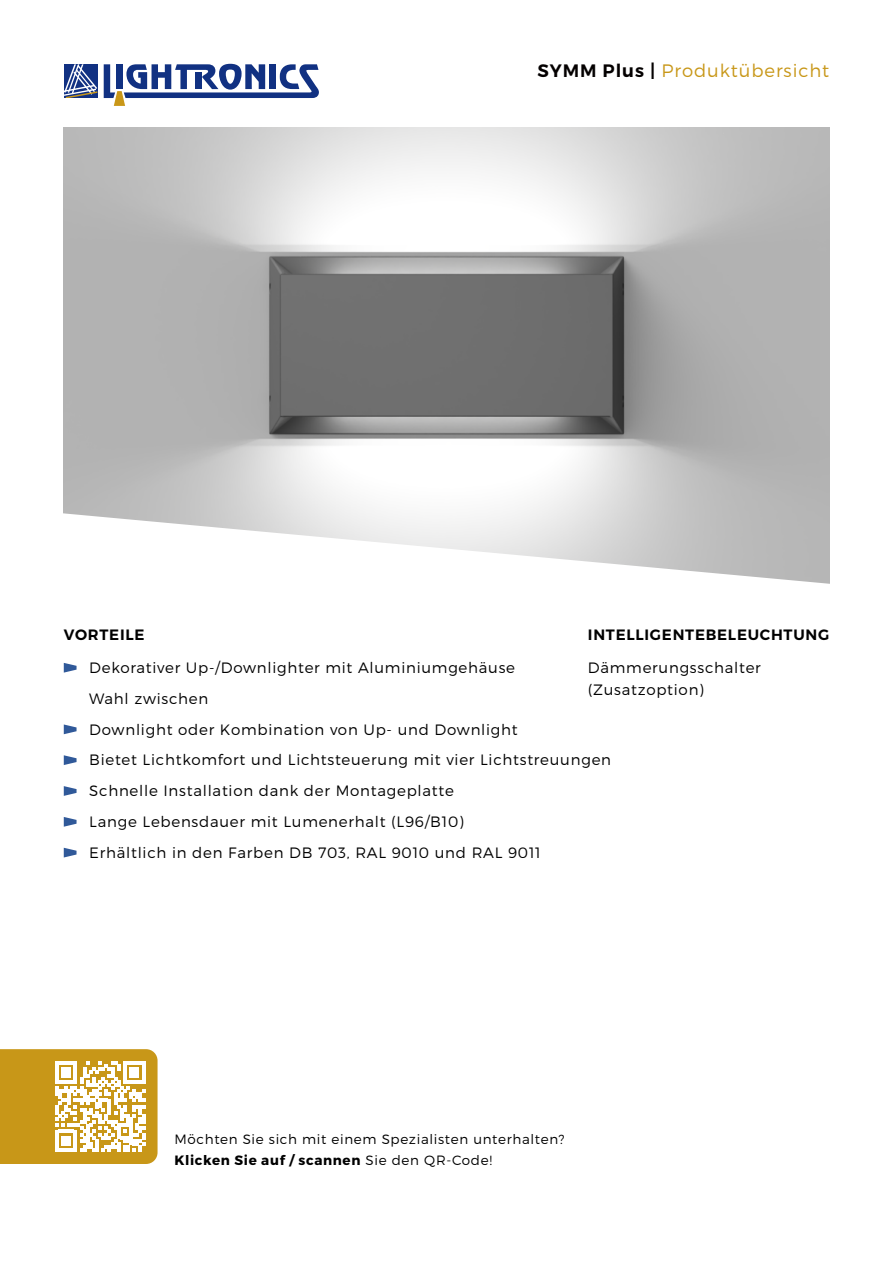
<style>
.page{position:relative;width:893px;height:1263px;background:#fff}
.page>*{position:absolute;margin:0;border:0;box-sizing:border-box;transform-origin:0 0}
.t1{font:18px "Trueno Lt";letter-spacing:.05em;color:#c89718}
.t2{font:15px/30.8px "Trueno Lt";letter-spacing:.05em;color:#000}
.t3{font:15px "Trueno S Bd";letter-spacing:.05em;color:#000}
.t4{font:13.5px "Trueno Lt";letter-spacing:.05em;color:#000}
.t5{font:13.5px "Trueno Bd";letter-spacing:.05em;color:#000}
.s1{font-family:"Trueno S Bd";color:#040000}
.s2{font-family:"Trueno Lt"}
</style>
<div class="page">
<svg style="left:64px;top:64px;width:33px;height:34px"></svg>
<svg style="left:104px;top:64px;width:215px;height:42px"></svg>
<img style="left:64px;top:128px;width:765px;height:379px">
<svg style="left:63px;top:507px;width:767px;height:351px"></svg>
<svg style="left:64px;top:724px;width:13px;height:10px"></svg>
<svg style="left:64px;top:663px;width:13px;height:10px"></svg>
<svg style="left:64px;top:755px;width:13px;height:10px"></svg>
<svg style="left:64px;top:786px;width:13px;height:10px"></svg>
<svg style="left:64px;top:817px;width:13px;height:10px"></svg>
<svg style="left:64px;top:848px;width:13px;height:9px"></svg>
<svg style="left:0;top:1049px;width:158px;height:115px"></svg>
<p class="t1" style="left:537px;top:60px;width:293px"><span class="s1">SYMM Plus |</span> Produktübersicht</p>
<p class="t3" style="left:64px;top:625px;width:82px">VORTEILE</p>
<p class="t2" style="left:89px;top:652px;width:427px">Dekorativer Up-/Downlighter mit Aluminiumgehäuse<br>Wahl zwischen</p>
<p class="t2" style="left:89px;top:713px;width:430px">Downlight oder Kombination von Up- und Downlight</p>
<p class="t3" style="left:588px;top:625px;width:243px">INTELLIGENTEBELEUCHTUNG</p>
<p class="t2" style="left:588px;top:656px;width:174px;line-height:22.5px">Dämmerungsschalter (Zusatzoption)</p>
<p class="t2" style="left:89px;top:744px;width:523px">Bietet Lichtkomfort und Lichtsteuerung mit vier Lichtstreuungen<br>Schnelle Installation dank der Montageplatte<br>Lange Lebensdauer mit Lumenerhalt (L96/B10)</p>
<p class="t2" style="left:89px;top:837px;width:453px">Erhältlich in den Farben DB 703, RAL 9010 und RAL 9011</p>
<p class="t4" style="left:174px;top:1131px;width:392px">Möchten Sie sich mit einem Spezialisten unterhalten?</p>
<p class="t5" style="left:174px;top:1152px;width:319px">Klicken Sie auf / scannen <span class="s2">Sie den QR-Code!</span></p>
</div>
